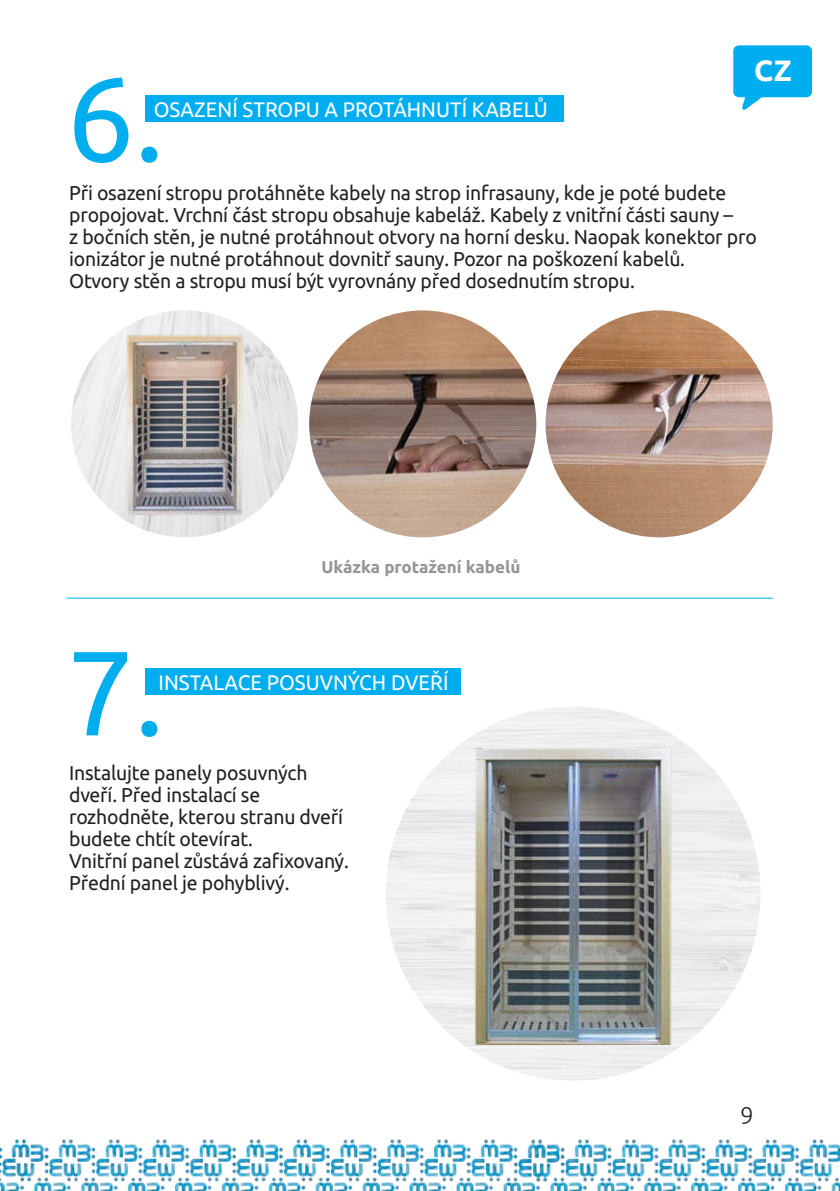
<style>
.page{position:relative;width:840px;height:1191px;background:#fff}
.page>*{position:absolute;margin:0;border:0;box-sizing:border-box;transform-origin:0 0}
.t1{font:120px "Ubuntu";color:#00aeef}
.t2{font:700 29.4px "Ubuntu";color:#fff}
.t3{font:300 24px "Ubuntu";color:#231f20}
.t4{font:21px "Ubuntu";color:#fff}
.t5{font:20px/22px "Ubuntu";letter-spacing:-.01em;color:#231f20}
.t6{font:700 17px "Ubuntu";color:#939598}
</style>
<div class="page">
<img style="left:9px;top:1139px;width:830px;height:52px">
<img style="left:0;top:1147px;width:9px;height:44px">
<svg style="left:733px;top:45px;width:79px;height:65px"></svg>
<hr style="left:67px;top:597px;width:705px;height:1px;background:#00aeef">
<img style="left:386px;top:706px;width:374px;height:374px;border-radius:187px">
<img style="left:469px;top:742px;width:205px;height:302px">
<div style="left:145px;top:95px;width:419px;height:27px;background:#00aeef"></div>
<img style="left:556px;top:316px;width:216px;height:221px">
<img style="left:545px;top:310px;width:227px;height:227px;border-radius:113px">
<img style="left:309px;top:316px;width:227px;height:221px">
<img style="left:309px;top:310px;width:227px;height:227px;border-radius:113px">
<img style="left:71px;top:310px;width:227px;height:227px">
<img style="left:125px;top:333px;width:119px;height:182px">
<div style="left:145px;top:668px;width:316px;height:27px;background:#00aeef"></div>
<h1 class="t1" style="left:67px;top:46px;width:99px">6.</h1>
<p class="t4" style="left:154px;top:97px;width:395px">OSAZENÍ STROPU A PROTÁHNUTÍ KABELŮ</p>
<h2 class="t2" style="left:753px;top:52px;width:39px">CZ</h2>
<p class="t5" style="left:69px;top:182px;width:688px">Při osazení stropu protáhněte kabely na strop infrasauny, kde je poté budete propojovat. Vrchní část stropu obsahuje kabeláž. Kabely z vnitřní části sauny –<br>z bočních stěn, je nutné protáhnout otvory na horní desku. Naopak konektor pro ionizátor je nutné protáhnout dovnitř sauny. Pozor na poškození kabelů.<br>Otvory stěn a stropu musí být vyrovnány před dosednutím stropu.</p>
<p class="t6" style="left:321px;top:557px;width:200px">Ukázka protažení kabelů</p>
<h1 class="t1" style="left:67px;top:620px;width:99px">7.</h1>
<p class="t4" style="left:158px;top:670px;width:291px">INSTALACE POSUVNÝCH DVEŘÍ</p>
<p class="t5" style="left:69px;top:761px;width:281px">Instalujte panely posuvných dveří. Před instalací se rozhodněte, kterou stranu dveří budete chtít otevírat.<br>Vnitřní panel zůstává zafixovaný.<br>Přední panel je pohyblivý.</p>
<p class="t3" style="left:739px;top:1101px;width:15px">9</p>
</div>
